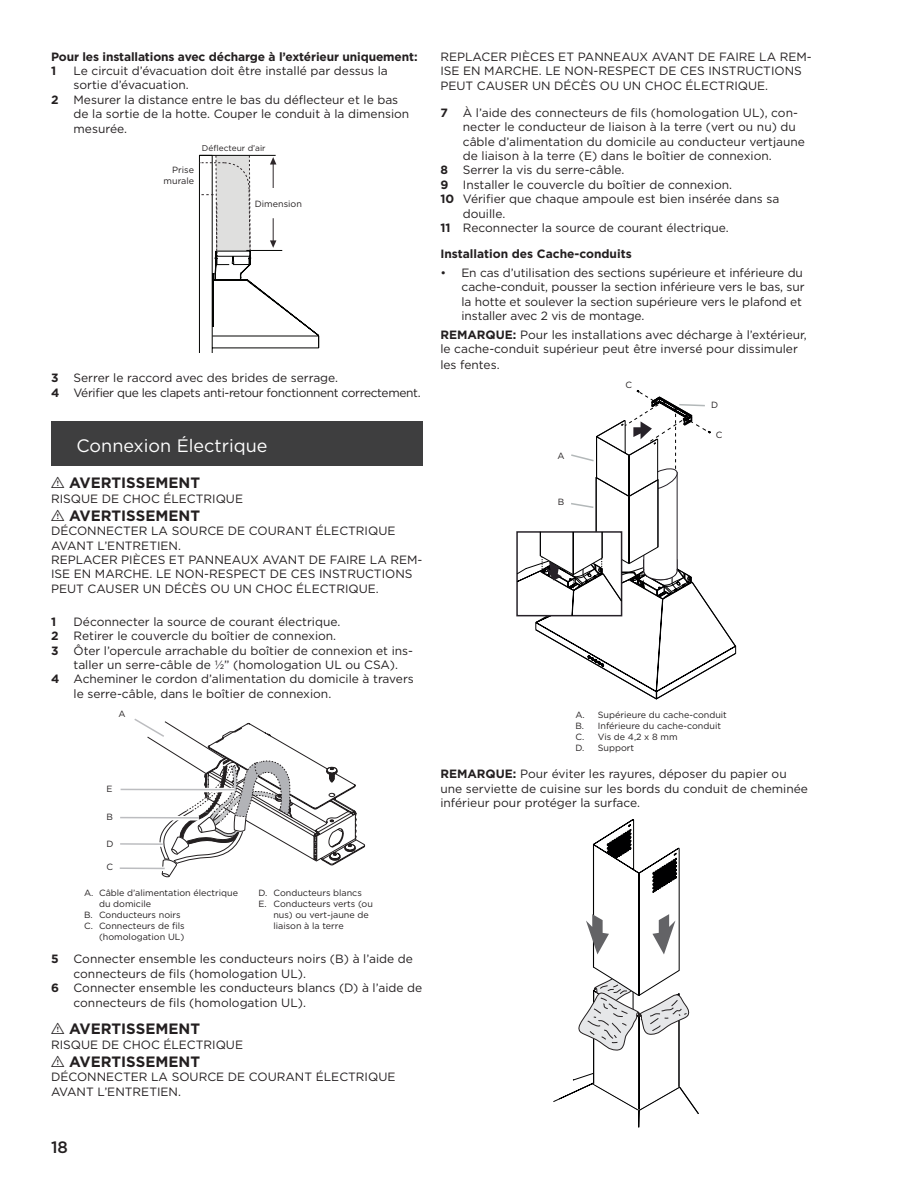
<style>
.page{position:relative;width:918px;height:1188px;background:#fff}
.page>*{position:absolute;margin:0;border:0;box-sizing:border-box;transform-origin:0 0}
.t1{font:18px "Gotham";color:#fff}
.t2{font:500 16.5px "Gotham";color:#231f20}
.t3{font:700 15px "Gotham";color:#231f20}
.t4{font:12px/14.4px "Gotham";color:#231f20}
.t5{font:12px/15.3px "Gotham";letter-spacing:-.03em;color:#231f20}
.t6{font:700 12px/14.4px "Gotham";letter-spacing:-.01em;color:#231f20}
.t7{font:9px/10.8px "Gotham";color:#231f20;text-align:right}
.t8{font:8.4px "Gotham";color:#231f20}
.s1{font-weight:700}
.s2{font-family:"tables";font-weight:400}
</style>
<div class="page">
<svg style="left:199px;top:155px;width:120px;height:198px"></svg>
<div style="left:51px;top:422px;width:371px;height:44px;background:#3e3e3f"></div>
<hr style="left:120px;top:867px;width:45px;height:2px;background:#bcbdc0">
<hr style="left:120px;top:843px;width:43px;height:2px;background:#bcbdc0">
<hr style="left:120px;top:817px;width:79px;height:2px;background:#bcbdc0">
<svg style="left:121px;top:788px;width:12px;height:3px"></svg>
<hr style="left:121px;top:789px;width:113px;height:1px;background:#bcbdc0">
<svg style="left:133px;top:718px;width:232px;height:160px"></svg>
<svg style="left:517px;top:390px;width:219px;height:309px"></svg>
<svg style="left:553px;top:819px;width:146px;height:308px"></svg>
<p class="t6" style="left:51px;top:49px;width:368px">Pour les installations avec décharge à l’extérieur uniquement:<br>1</p>
<p class="t4" style="left:74px;top:63px;width:316px">Le circuit d’évacuation doit être installé par dessus la sortie d’évacuation.</p>
<p class="t6" style="left:51px;top:92px;width:9px">2</p>
<p class="t4" style="left:74px;top:92px;width:337px">Mesurer la distance entre le bas du déflecteur et le bas de la sortie de la hotte. Couper le conduit à la dimension mesurée.</p>
<p class="t7" style="left:164px;top:165px;width:32px">Prise murale</p>
<p class="t8" style="left:202px;top:143px;width:65px">Déflecteur d’air</p>
<p class="t7" style="left:255px;top:198px;width:49px">Dimension</p>
<p class="t5" style="left:51px;top:370px;width:371px;text-indent:22px">Serrer le raccord avec des brides de serrage.<br><span class="s1">4</span> Vérifier que les clapets anti-retour fonctionnent correctement.</p>
<h1 class="t1" style="left:77px;top:434px;width:192px">Connexion Électrique</h1>
<p class="t3" style="left:51px;top:473px;width:151px"><span class="s2">I</span> AVERTISSEMENT</p>
<p class="t4" style="left:51px;top:491px;width:194px">RISQUE DE CHOC ÉLECTRIQUE</p>
<p class="t3" style="left:51px;top:506px;width:151px"><span class="s2">I</span> AVERTISSEMENT</p>
<p class="t4" style="left:51px;top:524px;width:373px">DÉCONNECTER LA SOURCE DE COURANT ÉLECTRIQUE AVANT L’ENTRETIEN.<br>REPLACER PIÈCES ET PANNEAUX AVANT DE FAIRE LA REM-ISE EN MARCHE. LE NON-RESPECT DE CES INSTRUCTIONS PEUT CAUSER UN DÉCÈS OU UN CHOC ÉLECTRIQUE.</p>
<p class="t6" style="left:51px;top:614px;width:7px">1</p>
<p class="t4" style="left:74px;top:614px;width:268px">Déconnecter la source de courant électrique.</p>
<p class="t6" style="left:51px;top:629px;width:9px">2</p>
<p class="t4" style="left:74px;top:629px;width:264px">Retirer le couvercle du boîtier de connexion.</p>
<p class="t6" style="left:51px;top:643px;width:9px">3</p>
<p class="t4" style="left:74px;top:643px;width:341px">Ôter l’opercule arrachable du boîtier de connexion et ins-</p>
<p class="t4" style="left:74px;top:657px;width:326px">taller un serre-câble de ½” (homologation UL ou CSA).</p>
<p class="t4" style="left:51px;top:672px;width:364px"><span class="s1">4</span> Acheminer le cordon d’alimentation du domicile à travers</p>
<p class="t4" style="left:74px;top:686px;width:259px">le serre-câble, dans le boîtier de connexion.</p>
<p class="t6" style="left:51px;top:370px;width:9px">3</p>
<p class="t7" style="left:119px;top:708px;width:9px">A</p>
<p class="t7" style="left:106px;top:783px;width:8px">E</p>
<p class="t7" style="left:106px;top:812px;width:8px">B</p>
<p class="t7" style="left:106px;top:838px;width:9px">D</p>
<p class="t7" style="left:106px;top:861px;width:8px">C</p>
<p class="t7" style="left:84px;top:888px;width:156px">A. Câble d’alimentation électrique</p>
<p class="t7" style="left:99px;top:898px;width:54px">du domicile</p>
<p class="t7" style="left:84px;top:909px;width:98px">B. Conducteurs noirs</p>
<p class="t7" style="left:84px;top:920px;width:102px">C. Connecteurs de fils</p>
<p class="t7" style="left:99px;top:931px;width:87px">(homologation UL)</p>
<p class="t7" style="left:258px;top:888px;width:105px">D. Conducteurs blancs</p>
<p class="t7" style="left:258px;top:898px;width:116px">E. Conducteurs verts (ou</p>
<p class="t7" style="left:273px;top:909px;width:97px">nus) ou vert-jaune de</p>
<p class="t7" style="left:273px;top:920px;width:72px">liaison à la terre</p>
<p class="t4" style="left:51px;top:952px;width:363px"><span class="s1">5</span> Connecter ensemble les conducteurs noirs (B) à l’aide de</p>
<p class="t4" style="left:74px;top:966px;width:234px">connecteurs de fils (homologation UL).</p>
<p class="t4" style="left:51px;top:980px;width:373px"><span class="s1">6</span> Connecter ensemble les conducteurs blancs (D) à l’aide de</p>
<p class="t4" style="left:74px;top:996px;width:234px">connecteurs de fils (homologation UL).</p>
<p class="t3" style="left:51px;top:1019px;width:151px"><span class="s2">I</span> AVERTISSEMENT</p>
<p class="t4" style="left:51px;top:1037px;width:194px">RISQUE DE CHOC ÉLECTRIQUE</p>
<p class="t3" style="left:51px;top:1052px;width:151px"><span class="s2">I</span> AVERTISSEMENT</p>
<p class="t4" style="left:51px;top:1070px;width:346px">DÉCONNECTER LA SOURCE DE COURANT ÉLECTRIQUE<br>AVANT L’ENTRETIEN.</p>
<h2 class="t2" style="left:51px;top:1136px;width:18px">18</h2>
<p class="t4" style="left:440px;top:49px;width:373px;line-height:14.9px">REPLACER PIÈCES ET PANNEAUX AVANT DE FAIRE LA REM-<br>ISE EN MARCHE. LE NON-RESPECT DE CES INSTRUCTIONS<br>PEUT CAUSER UN DÉCÈS OU UN CHOC ÉLECTRIQUE.</p>
<p class="t6" style="left:440px;top:105px;width:9px">7</p>
<p class="t4" style="left:463px;top:105px;width:337px">À l’aide des connecteurs de fils (homologation UL), con-</p>
<p class="t4" style="left:463px;top:119px;width:335px">necter le conducteur de liaison à la terre (vert ou nu) du</p>
<p class="t4" style="left:463px;top:134px;width:344px">câble d’alimentation du domicile au conducteur vertjaune</p>
<p class="t4" style="left:463px;top:148px;width:310px">de liaison à la terre (E) dans le boîtier de connexion.</p>
<p class="t4" style="left:440px;top:163px;width:186px"><span class="s1">8</span> Serrer la vis du serre-câble.</p>
<p class="t4" style="left:440px;top:177px;width:293px"><span class="s1">9</span> Installer le couvercle du boîtier de connexion.</p>
<p class="t4" style="left:440px;top:191px;width:341px"><span class="s1">10</span> Vérifier que chaque ampoule est bien insérée dans sa</p>
<p class="t4" style="left:463px;top:206px;width:44px">douille.</p>
<p class="t4" style="left:440px;top:220px;width:290px"><span class="s1">11</span> Reconnecter la source de courant électrique.</p>
<p class="t6" style="left:440px;top:247px;width:193px">Installation des Cache-conduits</p>
<p class="t4" style="left:462px;top:265px;width:344px;text-indent:-21px">• En cas d’utilisation des sections supérieure et inférieure du cache-conduit, pousser la section inférieure vers le bas, sur la hotte et soulever la section supérieure vers le plafond et installer avec 2 vis de montage.</p>
<p class="t4" style="left:440px;top:327px;width:368px;line-height:14.9px"><span class="s1">REMARQUE:</span> Pour les installations avec décharge à l’extérieur, le cache-conduit supérieur peut être inversé pour dissimuler les fentes.</p>
<p class="t7" style="left:625px;top:379px;width:8px">C</p>
<p class="t7" style="left:711px;top:400px;width:9px">D</p>
<p class="t7" style="left:557px;top:450px;width:9px">A</p>
<p class="t7" style="left:558px;top:496px;width:8px">B</p>
<p class="t7" style="left:716px;top:429px;width:8px">C</p>
<p class="t7" style="left:575px;top:709px;width:153px;text-align:left">A. Supérieure du cache-conduit<br>B. Inférieure du cache-conduit<br>C. Vis de 4,2 x 8 mm<br>D. Support</p>
<p class="t4" style="left:440px;top:767px;width:369px"><span class="s1">REMARQUE:</span> Pour éviter les rayures, déposer du papier ou une serviette de cuisine sur les bords du conduit de cheminée inférieur pour protéger la surface.</p>
</div>
